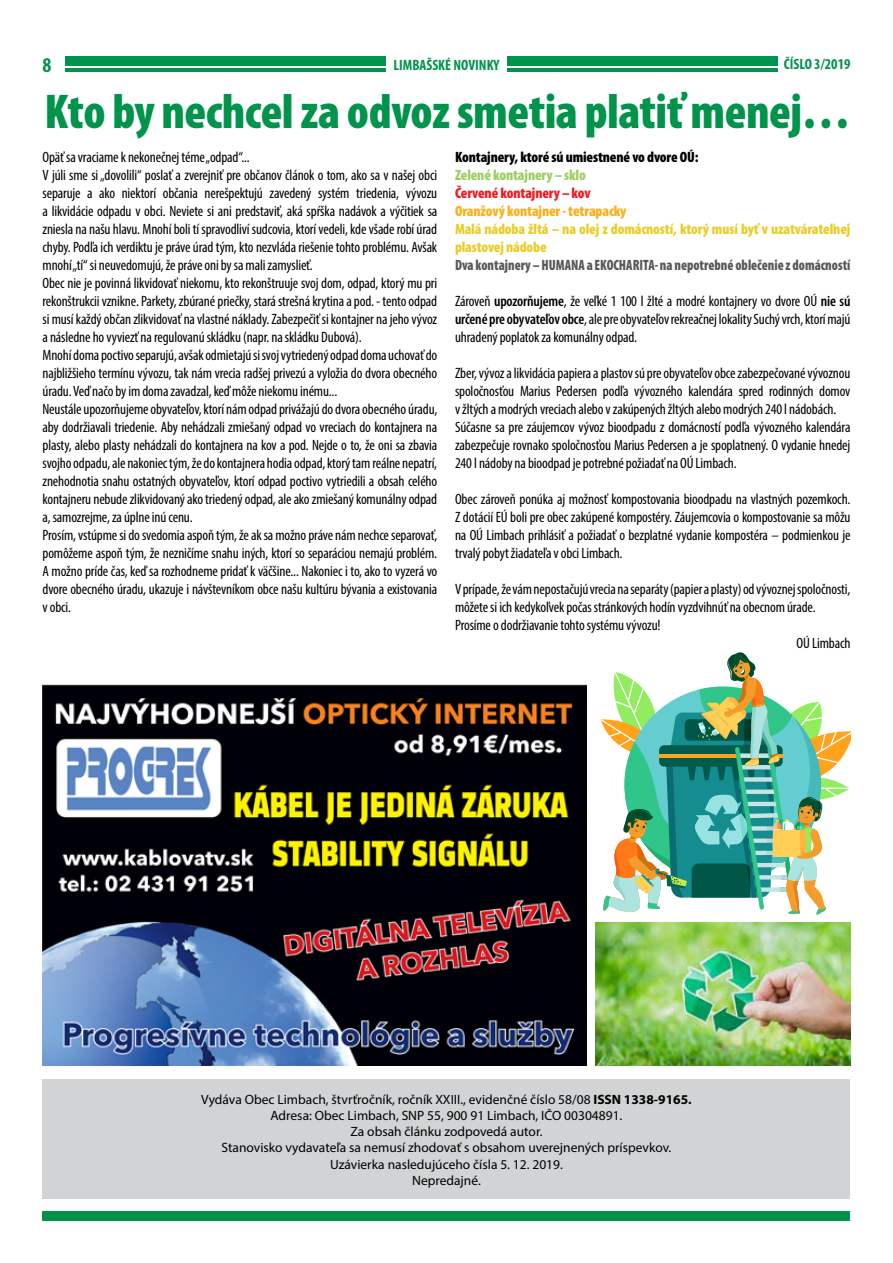
<style>
.page{position:relative;width:893px;height:1263px;background:#fff}
.page>*{position:absolute;margin:0;border:0;box-sizing:border-box;transform-origin:0 0}
.t1{font:900 condensed 49.05px "Myriad Pro";letter-spacing:-.01em;color:#00934b}
.t2{font:700 condensed 21px "Myriad Pro";color:#00934b}
.t3{font:condensed 15px/18px "Myriad Pro";letter-spacing:-.01em;color:#000}
.t4{font:900 condensed 15px/18px "Myriad Pro";letter-spacing:-.01em;color:#e9cd29}
.t5{font:900 condensed 15px "Myriad Pro";color:#58595b;scale:.91 1}
.t6{font:900 condensed 15px "Myriad Pro";letter-spacing:-.01em;color:#000}
.t7{font:900 condensed 15px "Myriad Pro";letter-spacing:-.01em;color:#fcaf17}
.t8{font:700 condensed 15px "Myriad Pro";color:#00934b}
.t9{font:900 condensed 15px "Myriad Pro";letter-spacing:-.01em;color:#9ece63}
.t10{font:900 condensed 15px "Myriad Pro";letter-spacing:-.01em;color:#ed1d24}
.t11{font:13.5px/16.2px "Myriad Pro";color:#000;text-align:center}
.s1{font-weight:600}
.s2{font-weight:700}
</style>
<div class="page">
<img style="left:43px;top:684px;width:544px;height:382px">
<svg style="left:600px;top:652px;width:250px;height:263px"></svg>
<img style="left:596px;top:922px;width:254px;height:144px">
<div style="left:59px;top:56px;width:736px;height:9px;background:#00934b"></div>
<hr style="left:59px;top:69px;width:736px;height:3px;background:#00934b">
<div style="left:43px;top:53px;width:21px;height:22px;background:#fff"></div>
<div style="left:386px;top:53px;width:121px;height:22px;background:#fff"></div>
<div style="left:778px;top:53px;width:72px;height:21px;background:#fff"></div>
<div style="left:43px;top:1211px;width:807px;height:9px;background:#00934b"></div>
<div style="left:43px;top:1079px;width:807px;height:120px;background:#d1d3d4"></div>
<h2 class="t2" style="left:43px;top:52px;width:10px">8</h2>
<p class="t8" style="left:393px;top:55px;width:108px">LIMBAŠSKÉ NOVINKY</p>
<p class="t8" style="left:784px;top:55px;width:68px">ČÍSLO 3/2019</p>
<h1 class="t1" style="left:44px;top:85px;width:808px">Kto by nechcel za odvoz smetia platiť menej…</h1>
<p class="t3" style="left:43px;top:148px;width:396px">Opäť sa vraciame k nekonečnej téme „odpad“...<br>V júli sme si „dovolili“ poslať a zverejniť pre občanov článok o tom, ako sa v našej obci separuje a ako niektorí občania nerešpektujú zavedený systém triedenia, vývozu a likvidácie odpadu v obci. Neviete si ani predstaviť, aká spŕška nadávok a výčitiek sa zniesla na našu hlavu. Mnohí boli tí spravodliví sudcovia, ktorí vedeli, kde všade robí úrad chyby. Podľa ich verdiktu je práve úrad tým, kto nezvláda riešenie tohto problému. Avšak mnohí „tí“ si neuvedomujú, že práve oni by sa mali zamyslieť.<br>Obec nie je povinná likvidovať niekomu, kto rekonštruuje svoj dom, odpad, ktorý mu pri rekonštrukcii vznikne. Parkety, zbúrané priečky, stará strešná krytina a pod. - tento odpad si musí každý občan zlikvidovať na vlastné náklady. Zabezpečiť si kontajner na jeho vývoz a následne ho vyviezť na regulovanú skládku (napr. na skládku Dubová).<br>Mnohí doma poctivo separujú, avšak odmietajú si svoj vytriedený odpad doma uchovať do najbližšieho termínu vývozu, tak nám vrecia radšej privezú a vyložia do dvora obecného úradu. Veď načo by im doma zavadzal, keď môže niekomu inému...<br>Neustále upozorňujeme obyvateľov, ktorí nám odpad privážajú do dvora obecného úradu, aby dodržiavali triedenie. Aby nehádzali zmiešaný odpad vo vreciach do kontajnera na plasty, alebo plasty nehádzali do kontajnera na kov a pod. Nejde o to, že oni sa zbavia svojho odpadu, ale nakoniec tým, že do kontajnera hodia odpad, ktorý tam reálne nepatrí, znehodnotia snahu ostatných obyvateľov, ktorí odpad poctivo vytriedili a obsah celého kontajneru nebude zlikvidovaný ako triedený odpad, ale ako zmiešaný komunálny odpad a, samozrejme, za úplne inú cenu.<br>Prosím, vstúpme si do svedomia aspoň tým, že ak sa možno práve nám nechce separovať, pomôžeme aspoň tým, že nezničíme snahu iných, ktorí so separáciou nemajú problém.<br>A možno príde čas, keď sa rozhodneme pridať k väčšine... Nakoniec i to, ako to vyzerá vo dvore obecného úradu, ukazuje i návštevníkom obce našu kultúru bývania a existovania v obci.</p>
<p class="t6" style="left:455px;top:149px;width:245px">Kontajnery, ktoré sú umiestnené vo dvore OÚ:</p>
<p class="t9" style="left:455px;top:167px;width:132px">Zelené kontajnery – sklo</p>
<p class="t10" style="left:455px;top:185px;width:137px">Červené kontajnery – kov</p>
<p class="t7" style="left:455px;top:203px;width:173px">Oranžový kontajner - tetrapacky</p>
<p class="t4" style="left:455px;top:220px;width:397px">Malá nádoba žltá – na olej z domácností, ktorý musí byť v uzatvárateľnej plastovej nádobe</p>
<p class="t5" style="left:455px;top:257px;width:436px">Dva kontajnery – HUMANA a EKOCHARITA- na nepotrebné oblečenie z domácností</p>
<p class="t3" style="left:455px;top:292px;width:397px;text-align:justify">Zároveň <span class="s1">upozorňujeme</span>, že veľké 1 100 l žlté a modré kontajnery vo dvore OÚ <span class="s1">nie sú určené pre obyvateľov obce</span>, ale pre obyvateľov rekreačnej lokality Suchý vrch, ktorí majú uhradený poplatok za komunálny odpad.</p>
<p class="t3" style="left:455px;top:364px;width:397px">Zber, vývoz a likvidácia papiera a plastov sú pre obyvateľov obce zabezpečované vývoznou spoločnosťou Marius Pedersen podľa vývozného kalendára spred rodinných domov v žltých a modrých vreciach alebo v zakúpených žltých alebo modrých 240 l nádobách.<br>Súčasne sa pre záujemcov vývoz bioodpadu z domácností podľa vývozného kalendára zabezpečuje rovnako spoločnosťou Marius Pedersen a je spoplatnený. O vydanie hnedej 240 l nádoby na bioodpad je potrebné požiadať na OÚ Limbach.</p>
<p class="t3" style="left:455px;top:490px;width:397px;text-align:justify">Obec zároveň ponúka aj možnosť kompostovania bioodpadu na vlastných pozemkoch.<br>Z dotácií EÚ boli pre obec zakúpené kompostéry. Záujemcovia o kompostovanie sa môžu na OÚ Limbach prihlásiť a požiadať o bezplatné vydanie kompostéra – podmienkou je trvalý pobyt žiadateľa v obci Limbach.</p>
<p class="t3" style="left:455px;top:580px;width:397px">V prípade, že vám nepostačujú vrecia na separáty (papier a plasty) od vývoznej spoločnosti,</p>
<p class="t3" style="left:455px;top:598px;width:362px">môžete si ich kedykoľvek počas stránkových hodín vyzdvihnúť na obecnom úrade.</p>
<p class="t3" style="left:455px;top:616px;width:207px">Prosíme o dodržiavanie tohto systému vývozu!</p>
<p class="t3" style="left:797px;top:634px;width:55px">OÚ Limbach</p>
<p class="t11" style="left:201px;top:1091px;width:492px">Vydáva Obec Limbach, štvrťročník, ročník XXIII., evidenčné číslo 58/08 <span class="s2">ISSN 1338-9165.<br></span>Adresa: Obec Limbach, SNP 55, 900 91 Limbach, IČO 00304891.<br>Za obsah článku zodpovedá autor.<br>Stanovisko vydavateľa sa nemusí zhodovať s obsahom uverejnených príspevkov.<br>Uzávierka nasledujúceho čísla 5. 12. 2019.<br>Nepredajné.</p>
</div>
